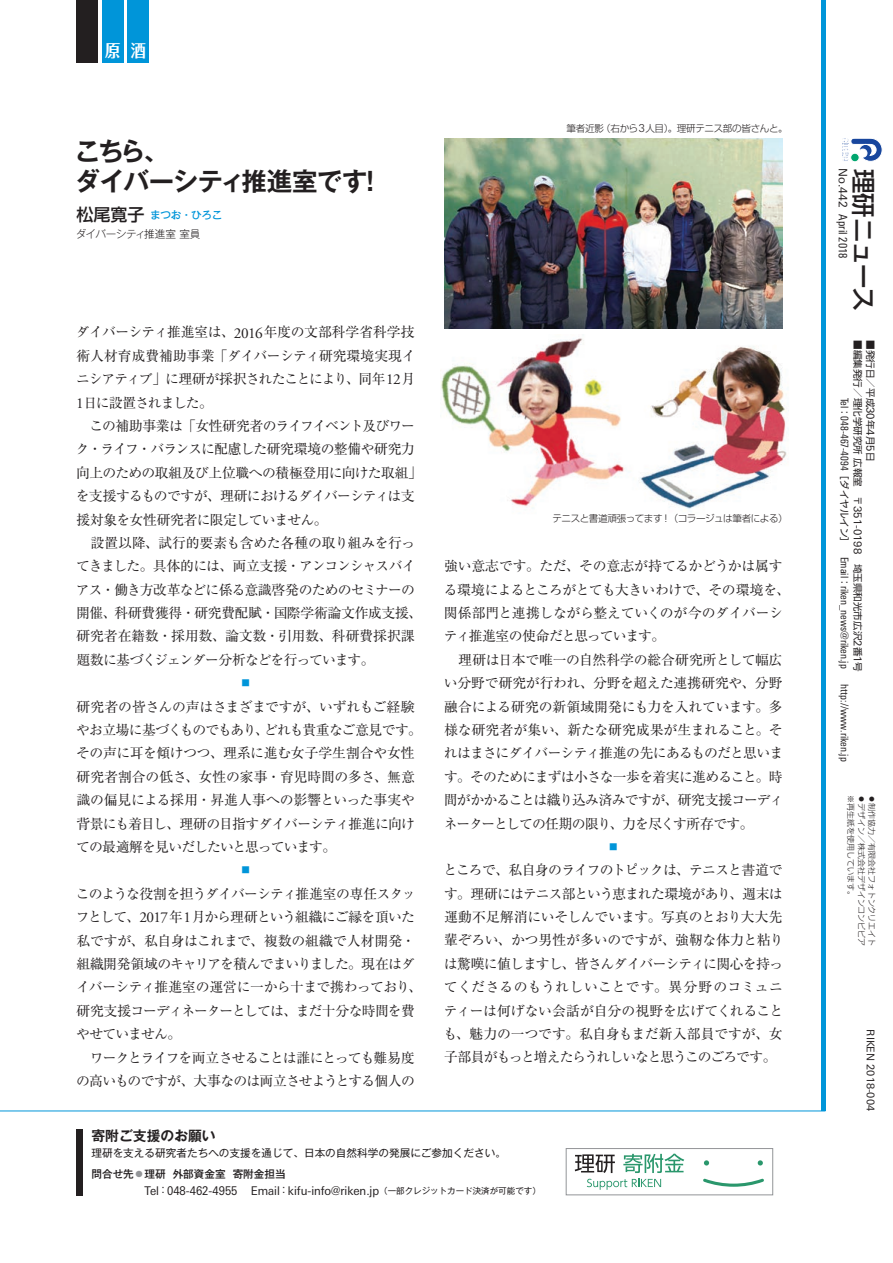
<style>
.page{position:relative;width:893px;height:1263px;background:#fff}
.page>*{position:absolute;margin:0;border:0;box-sizing:border-box;transform-origin:0 0}
.t1{font:700 25.5px/30.9px "Gothic MB101 Pr 6 De";letter-spacing:-.025em;color:#231f20}
.t2{font:500 24.45px "Shin Go Pr 6";letter-spacing:-.05em;color:#231f20}
.t3{font:700 16.95px "Folk Pro";color:#fff;scale:.9 1}
.t4{font:13.8px/23.4px "Ryumin Pr 6";letter-spacing:-.04em;color:#231f20}
.t5{font:700 13.8px "Gothic MB101 Pr 6 De";color:#231f20}
.t6{font:13.8px "Ryumin Pr 6";color:#0095d9}
.t7{font:12px "Linotype Univers Basic";color:#231f20;scale:.95 1}
.t8{font:condensed 11.7px "Linotype Univers";color:#231f20}
.t9{font:condensed 10.65px "Linotype Univers";color:#231f20}
.t10{font:10.65px/21.3px "Gothic MB101 Pr 6";color:#231f20}
.t11{font:300 10.65px/19.5px "Gothic MB101 Pr 6";letter-spacing:-.03em;color:#231f20}
.t12{font:10.65px "Linotype Univers Basic";color:#231f20}
.t13{font:9.6px "Shin Go Pr 6";color:#231f20}
.t14{font:300 9.6px "Shin Go Pr 6";letter-spacing:-.045em;color:#231f20}
.t15{font:300 7.95px/10.6px "Shin Go Pr 6";color:#231f20}
.s1{font-family:"Shin Go Pr 6";font-weight:500;font-size:16.95px}
.s2{font-weight:500;color:#0095d9}
.s3{font-family:"Linotype Univers Basic";font-size:10.95px}
.s4{font-family:"Adobe Garamond Pro";font-size:15.15px}
.s5{font-weight:500}
.s6{font-weight:500;color:#939598}
.s7{font-family:"Gothic MB101 Pr 6";font-size:10.65px}
.s8{font-family:"Gothic MB101 Pr 6";font-size:8.55px}
.s9{font-family:"Linotype Univers Basic";font-stretch:normal}
.s10{font-family:"Gothic MB101 Pr 6";font-stretch:normal}
.s11{font-family:"Shin Go Pr 6";font-stretch:normal;font-size:9.6px}
</style>
<div class="page">
<hr style="left:821px;top:0;width:4px;height:1111px;background:#0095d9">
<div style="left:851px;top:153px;width:8px;height:9px;border:1px solid #fff;border-radius:50%"></div>
<svg style="left:842px;top:138px;width:40px;height:23px"></svg>
<svg style="left:704px;top:1160px;width:5px;height:5px"></svg>
<svg style="left:758px;top:1160px;width:5px;height:5px"></svg>
<svg style="left:703px;top:1178px;width:61px;height:9px"></svg>
<svg style="left:575px;top:1154px;width:40px;height:19px"></svg>
<svg style="left:587px;top:1179px;width:74px;height:11px"></svg>
<svg style="left:623px;top:1154px;width:61px;height:19px"></svg>
<div style="left:566px;top:1148px;width:207px;height:47px;border:1px solid #939598"></div>
<img style="left:444px;top:138px;width:338px;height:190px">
<img style="left:441px;top:338px;width:348px;height:171px">
<div style="left:77px;top:1129px;width:6px;height:66px;background:#231f20"></div>
<div style="left:102px;top:0;width:21px;height:62px;background:#0095d9"></div>
<div style="left:128px;top:0;width:21px;height:62px;background:#0095d9"></div>
<div style="left:77px;top:0;width:21px;height:62px;background:#231f20"></div>
<p class="t3" style="left:105px;top:36px;width:47px">原 酒</p>
<h1 class="t1" style="left:75px;top:134px;width:310px">こちら、<br>ダイバーシティ推進室です！</h1>
<p class="t11" style="left:76px;top:204px;width:148px"><span class="s1">松尾寛子</span><span class="s2">まつお・ひろこ</span>ダイバーシティ推進室室員</p>
<p class="t14" style="left:566px;top:120px;width:223px">筆者近影（右から<span class="s3">3</span>人目）。理研テニス部の皆さんと。</p>
<p class="t4" style="left:76px;top:320px;width:348px">ダイバーシティ推進室は、<span class="s4">2016</span>年度の文部科学省科学技術人材育成費補助事業「ダイバーシティ研究環境実現イニシアティブ」に理研が採択されたことにより、同年<span class="s4">12</span>月<br><span class="s4">1</span>日に設置されました。<br>　この補助事業は「女性研究者のライフイベント及びワーク・ライフ・バランスに配慮した研究環境の整備や研究力向上のための取組及び上位職への積極登用に向けた取組」を支援するものですが、理研におけるダイバーシティは支援対象を女性研究者に限定していません。<br>　設置以降、試行的要素も含めた各種の取り組みを行ってきました。具体的には、両立支援・アンコンシャスバイアス・働き方改革などに係る意識啓発のためのセミナーの開催、科研費獲得・研究費配賦・国際学術論文作成支援、研究者在籍数・採用数、論文数・引用数、科研費採択課題数に基づくジェンダー分析などを行っています。</p>
<p class="t6" style="left:239px;top:672px;width:15px">■</p>
<p class="t4" style="left:76px;top:694px;width:348px">研究者の皆さんの声はさまざまですが、いずれもご経験やお立場に基づくものでもあり、どれも貴重なご意見です。その声に耳を傾けつつ、理系に進む女子学生割合や女性研究者割合の低さ、女性の家事・育児時間の多さ、無意識の偏見による採用・昇進人事への影響といった事実や背景にも着目し、理研の目指すダイバーシティ推進に向けての最適解を見いだしたいと思っています。</p>
<p class="t6" style="left:239px;top:859px;width:15px">■</p>
<p class="t4" style="left:76px;top:881px;width:348px">このような役割を担うダイバーシティ推進室の専任スタッフとして、<span class="s4">2017</span>年<span class="s4">1</span>月から理研という組織にご縁を頂いた私ですが、私自身はこれまで、複数の組織で人材開発・組織開発領域のキャリアを積んでまいりました。現在はダイバーシティ推進室の運営に一から十まで携わっており、研究支援コーディネーターとしては、まだ十分な時間を費やせていません。<br>　ワークとライフを両立させることは誰にとっても難易度の高いものですが、大事なのは両立させようとする個人の</p>
<p class="t14" style="left:552px;top:510px;width:237px">テニスと書道頑張ってます！（コラージュは筆者による）</p>
<p class="t4" style="left:444px;top:554px;width:348px">強い意志です。ただ、その意志が持てるかどうかは属する環境によるところがとても大きいわけで、その環境を、関係部門と連携しながら整えていくのが今のダイバーシティ推進室の使命だと思っています。<br>　理研は日本で唯一の自然科学の総合研究所として幅広い分野で研究が行われ、分野を超えた連携研究や、分野融合による研究の新領域開発にも力を入れています。多様な研究者が集い、新たな研究成果が生まれること。それはまさにダイバーシティ推進の先にあるものだと思います。そのためにまずは小さな一歩を着実に進めること。時間がかかることは織り込み済みですが、研究支援コーディネーターとしての任期の限り、力を尽くす所存です。</p>
<p class="t6" style="left:606px;top:836px;width:15px">■</p>
<p class="t4" style="left:443px;top:858px;width:342px;text-align:justify">ところで、私自身のライフのトピックは、テニスと書道です。理研にはテニス部という恵まれた環境があり、週末は運動不足解消にいそしんでいます。写真のとおり大大先輩ぞろい、かつ男性が多いのですが、強靭な体力と粘りは驚嘆に値しますし、皆さんダイバーシティに関心を持ってくださるのもうれしいことです。異分野のコミュニティーは何げない会話が自分の視野を広げてくれることも、魅力の一つです。私自身もまだ新入部員ですが、女子部員がもっと増えたらうれしいなと思うこのごろです。</p>
<p class="t5" style="left:91px;top:1124px;width:126px">寄附ご支援のお願い</p>
<p class="t10" style="left:91px;top:1142px;width:416px">理研を支える研究者たちへの支援を通じて、日本の自然科学の発展にご参加ください。<span class="s5">問合せ先</span><span class="s6">●</span><span class="s5">理研 外部資金室 寄附金担当　</span></p>
<p class="t7" style="left:145px;top:1184px;width:419px">Tel<span class="s7">：</span>048-462-4955 Email<span class="s7">：</span>kifu-info@riken.jp<span class="s8">（一部クレジットカード決済が可能です）</span></p>
<h2 class="t2" style="left:883px;top:169px;width:145px;rotate:90deg">理研ニュース</h2>
<p class="t8" style="left:850px;top:168px;width:92px;rotate:90deg"><span class="s9">No.442</span> April 2018</p>
<p class="t13" style="left:878px;top:340px;width:122px;rotate:90deg">■発行日／平成<span class="s3">30</span>年<span class="s3">4</span>月<span class="s3">5</span>日</p>
<p class="t13" style="left:866px;top:340px;width:333px;rotate:90deg">■編集発行／理化学研究所広報室　〒<span class="s3">351-0198</span>　埼玉県和光市広沢<span class="s3">2</span>番<span class="s3">1</span>号</p>
<p class="t9" style="left:851px;top:398px;width:272px;rotate:90deg">Tel<span class="s10">：</span>048-467-4094<span class="s11">［ダイヤルイン］</span> Email<span class="s10">：</span>riken_news@riken.jp</p>
<p class="t9" style="left:851px;top:684px;width:78px;rotate:90deg">http://www.riken.jp</p>
<p class="t15" style="left:867px;top:795px;width:153px;rotate:90deg">●デザイン／株式会社デザインコンビビア※再生紙を使用しています。</p>
<p class="t15" style="left:878px;top:795px;width:153px;rotate:90deg">●制作協力／有限会社フォトンクリエイト</p>
<p class="t12" style="left:877px;top:1029px;width:83px;rotate:90deg">RIKEN 2018-004</p>
</div>
